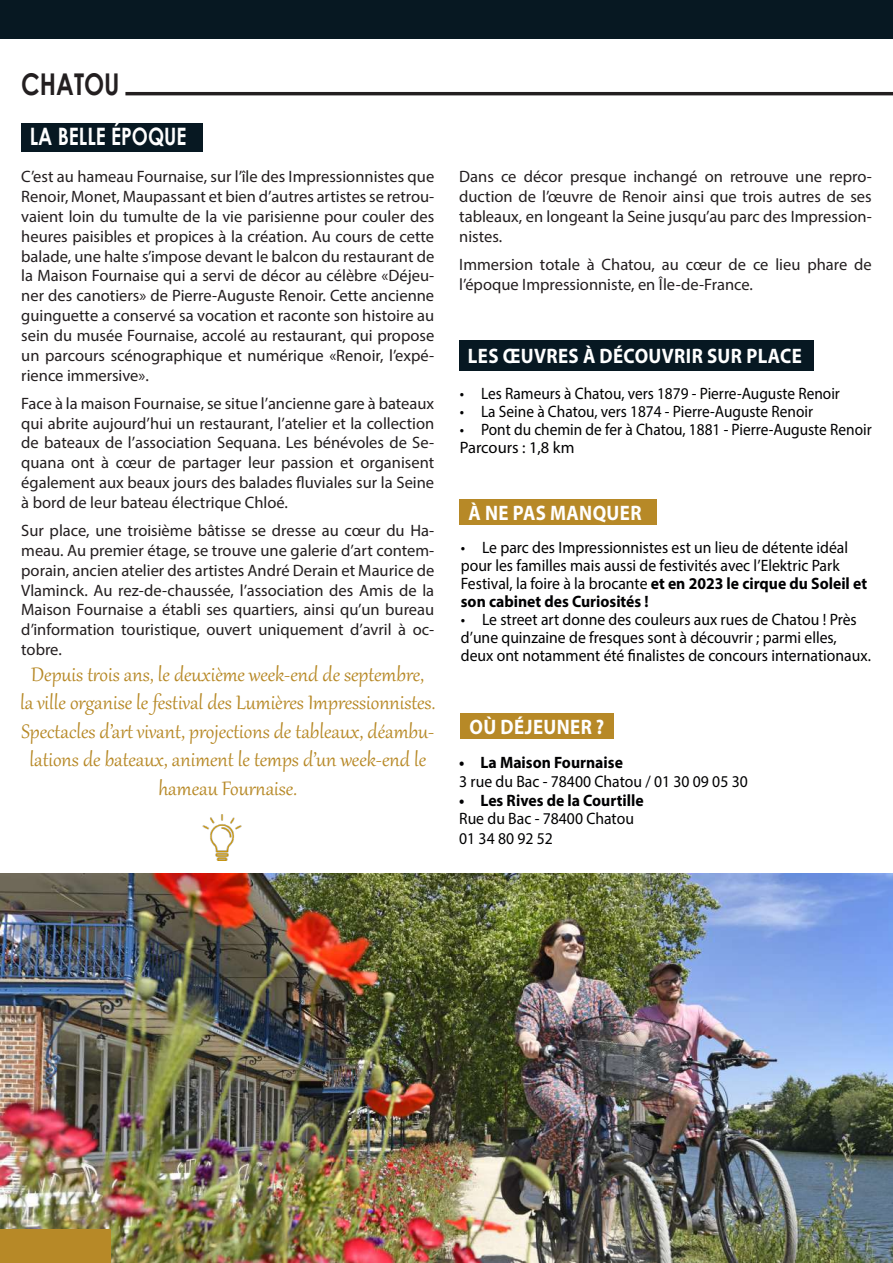
<style>
.page{position:relative;width:893px;height:1263px;background:#fff}
.page>*{position:absolute;margin:0;border:0;box-sizing:border-box;transform-origin:0 0}
.t1{font:700 30px "Century Gothic";color:#231f20;scale:.8 1}
.t2{font:24px/28.5px "Gabriola";color:#b78927;text-align:center}
.t3{font:700 24px "Century Gothic";color:#fff;scale:.8 1}
.t4{font:700 21px "Myriad Pro";letter-spacing:.02em;color:#fff;scale:.9 1}
.t5{font:16.5px/19.8px "Myriad Pro";color:#231e1f;text-align:justify}
.t6{font:16.5px/18px "Myriad Pro";color:#000002;scale:.95 1}
.t7{font:16.5px/18.3px "Myriad Pro";color:#000002;scale:.93 1}
.t8{font:700 16.5px "Myriad Pro";color:#000002;scale:.95 1}
.s1{font-weight:700}
</style>
<div class="page">
<div style="left:0;top:0;width:893px;height:38px;background:#071822"></div>
<hr style="left:125px;top:92px;width:768px;height:3px;background:#231f20">
<div style="left:461px;top:713px;width:153px;height:26px;background:#b78927"></div>
<div style="left:460px;top:499px;width:197px;height:25px;background:#b78927"></div>
<div style="left:21px;top:123px;width:182px;height:28px;background:#071822"></div>
<div style="left:459px;top:340px;width:355px;height:30px;background:#071822"></div>
<img style="left:202px;top:815px;width:40px;height:45px">
<img style="left:0;top:874px;width:893px;height:389px">
<div style="left:0;top:1230px;width:111px;height:33px;background:#b78927"></div>
<h1 class="t1" style="left:21px;top:62px;width:125px">CHATOU</h1>
<h2 class="t3" style="left:30px;top:119px;width:197px">LA BELLE ÉPOQUE</h2>
<p class="t5" style="left:21px;top:167px;width:415px">C’est au hameau Fournaise, sur l’île des Impressionnistes que Renoir, Monet, Maupassant et bien d’autres artistes se retrou&shy;vaient loin du tumulte de la vie parisienne pour couler des heures paisibles et propices à la création. Au cours de cette balade, une halte s’impose devant le balcon du restaurant de la Maison Fournaise qui a servi de décor au célèbre «Déjeu&shy;ner des canotiers» de Pierre-Auguste Renoir. Cette ancienne guinguette a conservé sa vocation et raconte son histoire au sein du musée Fournaise, accolé au restaurant, qui propose un parcours scénographique et numérique «Renoir, l’expé&shy;rience immersive».</p>
<p class="t5" style="left:21px;top:393px;width:414px">Face à la maison Fournaise, se situe l’ancienne gare à bateaux qui abrite aujourd’hui un restaurant, l’atelier et la collection de bateaux de l’association Sequana. Les bénévoles de Se&shy;quana ont à cœur de partager leur passion et organisent également aux beaux jours des balades fluviales sur la Seine à bord de leur bateau électrique Chloé.</p>
<p class="t5" style="left:21px;top:520px;width:415px">Sur place, une troisième bâtisse se dresse au cœur du Ha&shy;meau. Au premier étage, se trouve une galerie d’art contem&shy;porain, ancien atelier des artistes André Derain et Maurice de Vlaminck. Au rez-de-chaussée, l’association des Amis de la Maison Fournaise a établi ses quartiers, ainsi qu’un bureau d’information touristique, ouvert uniquement d’avril à oc&shy;tobre.</p>
<p class="t2" style="left:20px;top:658px;width:417px">Depuis trois ans, le deuxième week-end de septembre,<br>la ville organise le festival des Lumières Impressionnistes.<br>Spectacles d’art vivant, projections de tableaux, déambu&shy;lations de bateaux, animent le temps d’un week-end le hameau Fournaise.</p>
<p class="t5" style="left:459px;top:167px;width:414px">Dans ce décor presque inchangé on retrouve une repro&shy;duction de l’œuvre de Renoir ainsi que trois autres de ses tableaux, en longeant la Seine jusqu’au parc des Impression&shy;nistes.</p>
<p class="t5" style="left:459px;top:254px;width:414px">Immersion totale à Chatou, au cœur de ce lieu phare de l’époque Impressionniste, en Île-de-France.</p>
<p class="t4" style="left:468px;top:342px;width:372px">LES ŒUVRES À DÉCOUVRIR SUR PLACE</p>
<p class="t7" style="left:460px;top:384px;width:410px">• Les Rameurs à Chatou, vers 1879 - Pierre-Auguste Renoir</p>
<p class="t7" style="left:460px;top:402px;width:381px">• La Seine à Chatou, vers 1874 - Pierre-Auguste Renoir</p>
<p class="t7" style="left:460px;top:420px;width:444px">• Pont du chemin de fer à Chatou, 1881 - Pierre-Auguste Renoir<br>Parcours : 1,8 km</p>
<p class="t4" style="left:468px;top:499px;width:194px">À NE PAS MANQUER</p>
<p class="t6" style="left:461px;top:539px;width:429px">• Le parc des Impressionnistes est un lieu de détente idéal pour les familles mais aussi de festivités avec l’Elektric Park Festival, la foire à la brocante <span class="s1">et en 2023 le cirque du Soleil et son cabinet des Curiosités !</span></p>
<p class="t6" style="left:461px;top:611px;width:433px">• Le street art donne des couleurs aux rues de Chatou ! Près d’une quinzaine de fresques sont à découvrir ; parmi elles, deux ont notamment été finalistes de concours internationaux.</p>
<p class="t4" style="left:469px;top:713px;width:151px">OÙ DÉJEUNER ?</p>
<p class="t8" style="left:459px;top:752px;width:174px">• La Maison Fournaise</p>
<p class="t6" style="left:459px;top:772px;width:305px">3 rue du Bac - 78400 Chatou / 01 30 09 05 30</p>
<p class="t8" style="left:459px;top:790px;width:196px">• Les Rives de la Courtille</p>
<p class="t6" style="left:459px;top:809px;width:185px;line-height:19.8px">Rue du Bac - 78400 Chatou<br>01 34 80 92 52</p>
</div>
